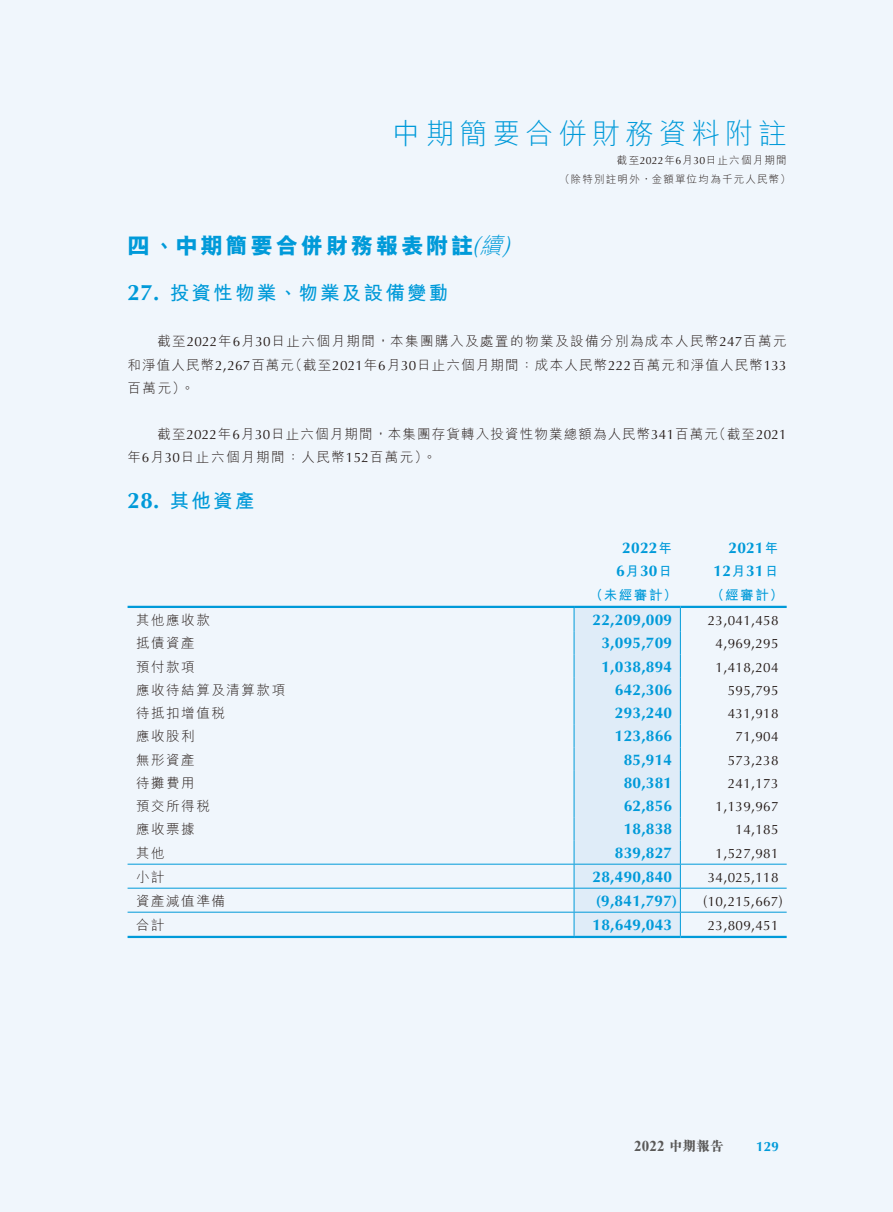
<style>
.page{position:relative;width:893px;height:1212px;background:#f0f6fc}
.page>*{position:absolute;margin:0;border:0;box-sizing:border-box;transform-origin:0 0}
.t1{font:300 28.5px "M Hei HK";letter-spacing:.165em;color:#009ad9}
.t2{font:800 22.5px "M Hei HK";letter-spacing:.115em;color:#009ad9}
.t3{font:700 19.5px "M Hei HK";letter-spacing:.115em;color:#009ad9}
.t4{font:700 15.45px/23.2px "Optima";letter-spacing:.015em;color:#009ad9;text-align:center}
.t5{font:700 15px "Times New Roman";color:#595857}
.t6{font:300 13.5px/23.2px "M Hei HK";letter-spacing:.11em;color:#231916;text-align:justify}
.t7{font:13.5px "Optima";letter-spacing:.015em;color:#231916}
.t8{font:300 13.5px/23.2px "M Hei HK";letter-spacing:.085em;color:#231916}
.t9{font:700 13.5px "M Hei HK";letter-spacing:.115em;color:#009ad9}
.t10{font:700 13.5px "Optima";color:#009ad9}
.t11{font:300 10.5px/19.5px "M Hei HK";letter-spacing:.115em;color:#231916}
.s1{font-family:"Optima";font-weight:400}
.s2{font-family:"Optima";font-weight:400;font-style:italic;font-size:25.8px}
.s3{font-weight:300;font-style:italic}
.s4{font-family:"Optima";font-size:22.35px}
.s5{font-family:"Optima";font-weight:400;font-size:15.45px}
.s6{font-family:"M Hei HK";font-size:13.5px}
.s7{font-size:15.45px}
.s8{font-family:"M Sung HK";font-weight:800;font-size:13.5px}
</style>
<div class="page">
<hr style="left:128px;top:606px;width:446px;height:2px;background:#009ad9">
<hr style="left:574px;top:606px;width:106px;height:2px;background:#009ad9">
<hr style="left:680px;top:606px;width:107px;height:2px;background:#009ad9">
<hr style="left:128px;top:864px;width:446px;height:1px;background:#009ad9">
<hr style="left:680px;top:864px;width:107px;height:1px;background:#009ad9">
<hr style="left:128px;top:888px;width:446px;height:1px;background:#009ad9">
<hr style="left:680px;top:888px;width:107px;height:1px;background:#009ad9">
<hr style="left:128px;top:912px;width:446px;height:1px;background:#009ad9">
<hr style="left:680px;top:912px;width:107px;height:1px;background:#009ad9">
<hr style="left:128px;top:936px;width:446px;height:2px;background:#009ad9">
<hr style="left:574px;top:936px;width:106px;height:2px;background:#009ad9">
<hr style="left:680px;top:936px;width:107px;height:2px;background:#009ad9">
<div style="left:574px;top:607px;width:107px;height:330px;background:#dfecf8"></div>
<h1 class="t1" style="left:393px;top:114px;width:396px">中期簡要合併財務資料附註</h1>
<p class="t11" style="left:560px;top:150px;width:233px;text-indent:57px">截至<span class="s1">2022</span>年<span class="s1">6</span>月<span class="s1">30</span>日止六個月期間（除特別註明外，金額單位均為千元人民幣）</p>
<h2 class="t2" style="left:128px;top:231px;width:392px">四、中期簡要合併財務報表附註<span class="s2">(</span><span class="s3">續</span><span class="s2">)</span></h2>
<h3 class="t3" style="left:128px;top:279px;width:322px"><span class="s4">27.</span> 投資性物業、物業及設備變動</h3>
<p class="t6" style="left:128px;top:329px;width:661px;text-indent:30px">截至<span class="s1">2022</span>年<span class="s1">6</span>月<span class="s1">30</span>日止六個月期間，本集團購入及處置的物業及設備分別為成本人民幣<span class="s1">247</span>百萬元和淨值人民幣<span class="s1">2</span><span class="s5">,</span><span class="s1">267</span>百萬元（截至<span class="s1">2021</span>年<span class="s1">6</span>月<span class="s1">30</span>日止六個月期間：成本人民幣<span class="s1">222</span>百萬元和淨值人民幣<span class="s1">133</span>百萬元）。</p>
<p class="t8" style="left:128px;top:421px;width:661px;text-indent:30px">截至<span class="s1">2022</span>年<span class="s1">6</span>月<span class="s1">30</span>日止六個月期間，本集團存貨轉入投資性物業總額為人民幣<span class="s1">341</span>百萬元（截至<span class="s1">2021</span>年<span class="s1">6</span>月<span class="s1">30</span>日止六個月期間：人民幣<span class="s1">152</span>百萬元）。</p>
<h3 class="t3" style="left:128px;top:486px;width:128px"><span class="s4">28.</span> 其他資產</h3>
<p class="t4" style="left:616px;top:536px;width:57px">2022<span class="s6">年<br></span>6<span class="s6">月</span>30<span class="s6">日</span></p>
<p class="t4" style="left:713px;top:536px;width:66px;text-align:right">2021<span class="s6">年<br></span>12<span class="s6">月</span>31<span class="s6">日</span></p>
<p class="t9" style="left:589px;top:585px;width:89px">（未經審計）</p>
<p class="t9" style="left:711px;top:585px;width:74px">（經審計）</p>
<p class="t6" style="left:136px;top:608px;width:75px">其他應收款</p>
<p class="t4" style="left:593px;top:608px;width:81px">22,209,009</p>
<p class="t7" style="left:708px;top:613px;width:72px">23<span class="s7">,</span>041<span class="s7">,</span>458</p>
<p class="t6" style="left:136px;top:631px;width:60px">抵債資產</p>
<p class="t4" style="left:601px;top:632px;width:72px">3,095,709</p>
<p class="t7" style="left:716px;top:636px;width:64px">4<span class="s7">,</span>969<span class="s7">,</span>295</p>
<p class="t6" style="left:136px;top:654px;width:60px">預付款項</p>
<p class="t4" style="left:601px;top:655px;width:72px">1,038,894</p>
<p class="t7" style="left:716px;top:659px;width:64px">1<span class="s7">,</span>418<span class="s7">,</span>204</p>
<p class="t6" style="left:136px;top:678px;width:151px">應收待結算及清算款項</p>
<p class="t4" style="left:615px;top:678px;width:59px">642,306</p>
<p class="t7" style="left:728px;top:682px;width:52px">595<span class="s7">,</span>795</p>
<p class="t6" style="left:136px;top:701px;width:90px">待抵扣增值稅</p>
<p class="t4" style="left:615px;top:701px;width:59px">293,240</p>
<p class="t7" style="left:728px;top:706px;width:52px">431<span class="s7">,</span>918</p>
<p class="t6" style="left:136px;top:724px;width:60px">應收股利</p>
<p class="t4" style="left:615px;top:725px;width:59px">123,866</p>
<p class="t7" style="left:736px;top:729px;width:44px">71<span class="s7">,</span>904</p>
<p class="t6" style="left:136px;top:747px;width:60px">無形資產</p>
<p class="t4" style="left:624px;top:748px;width:50px">85,914</p>
<p class="t7" style="left:728px;top:752px;width:52px">573<span class="s7">,</span>238</p>
<p class="t6" style="left:136px;top:771px;width:60px">待攤費用</p>
<p class="t4" style="left:624px;top:771px;width:50px">80,381</p>
<p class="t7" style="left:728px;top:775px;width:52px">241<span class="s7">,</span>173</p>
<p class="t6" style="left:136px;top:794px;width:75px">預交所得稅</p>
<p class="t4" style="left:624px;top:794px;width:50px">62,856</p>
<p class="t7" style="left:716px;top:799px;width:64px">1<span class="s7">,</span>139<span class="s7">,</span>967</p>
<p class="t6" style="left:136px;top:817px;width:60px">應收票據</p>
<p class="t4" style="left:624px;top:818px;width:50px">18,838</p>
<p class="t7" style="left:736px;top:822px;width:44px">14<span class="s7">,</span>185</p>
<p class="t6" style="left:136px;top:840px;width:30px">其他</p>
<p class="t4" style="left:615px;top:841px;width:59px">839,827</p>
<p class="t7" style="left:716px;top:845px;width:64px">1<span class="s7">,</span>527<span class="s7">,</span>981</p>
<p class="t6" style="left:136px;top:864px;width:30px">小計</p>
<p class="t4" style="left:593px;top:865px;width:81px">28,490,840</p>
<p class="t7" style="left:708px;top:869px;width:72px">34<span class="s7">,</span>025<span class="s7">,</span>118</p>
<p class="t6" style="left:136px;top:888px;width:90px">資產減值準備</p>
<p class="t4" style="left:596px;top:889px;width:83px">(9,841,797)</p>
<p class="t7" style="left:703px;top:893px;width:81px"><span class="s7">(</span>10<span class="s7">,</span>215<span class="s7">,</span>667<span class="s7">)</span></p>
<p class="t6" style="left:136px;top:912px;width:30px">合計</p>
<p class="t4" style="left:593px;top:913px;width:81px">18,649,043</p>
<p class="t7" style="left:708px;top:917px;width:72px">23<span class="s7">,</span>809<span class="s7">,</span>451</p>
<p class="t5" style="left:634px;top:1135px;width:91px">2022 <span class="s8">中期報告</span></p>
<p class="t10" style="left:756px;top:1138px;width:24px">129</p>
</div>
